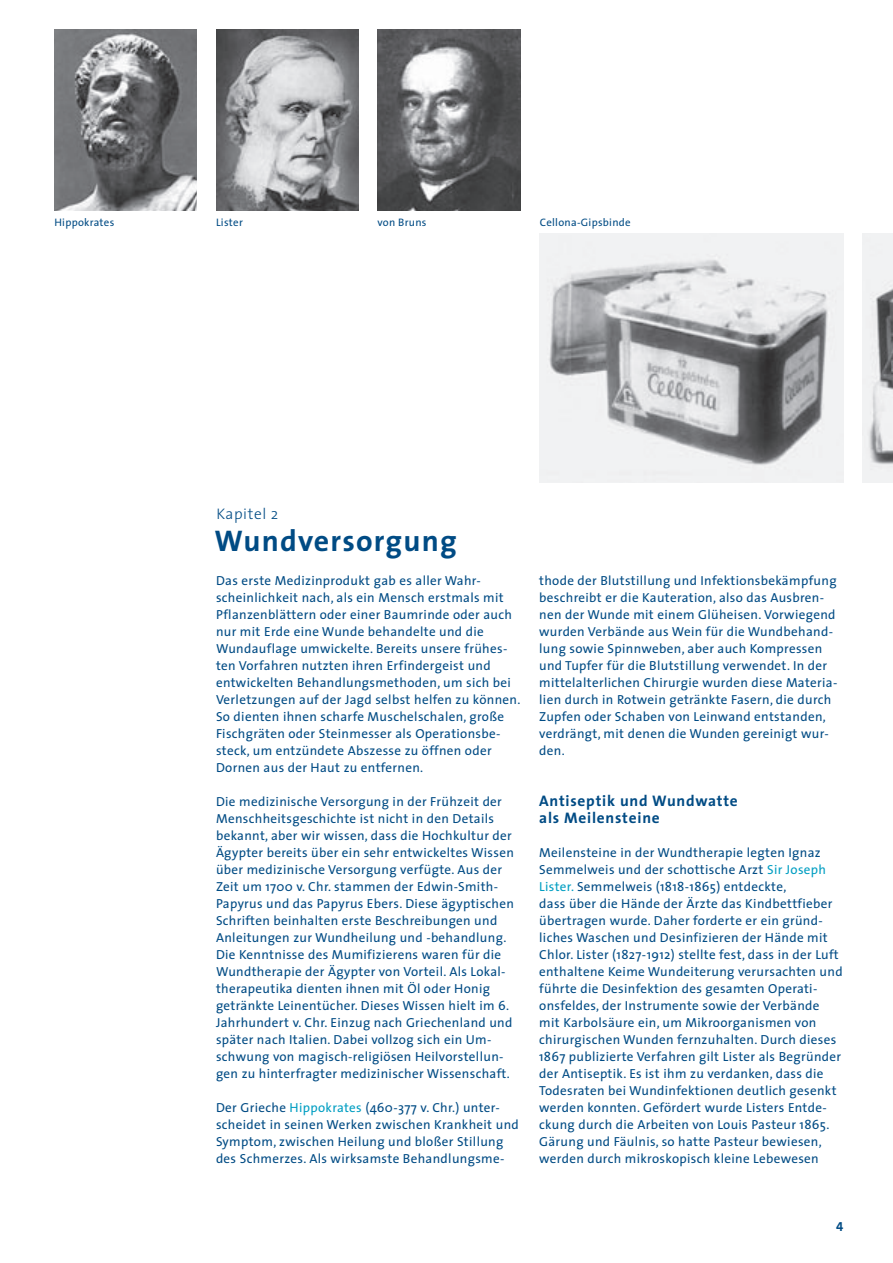
<style>
.page{position:relative;width:893px;height:1263px;background:#fff}
.page>*{position:absolute;margin:0;border:0;box-sizing:border-box;transform-origin:0 0}
.t1{font:700 30px "The Sans";letter-spacing:.04em;color:#004b84}
.t2{font:700 15.3px/17px "The Sans";letter-spacing:.05em;color:#004b84}
.t3{font:300 15.3px "The Sans";letter-spacing:.04em;color:#004b84}
.t4{font:13.2px/17px "The Sans";letter-spacing:.025em;color:#004b84}
.t5{font:13.2px "The Sans Bold Expert";color:#004b84}
.t6{font:10.8px "The Sans";letter-spacing:.025em;color:#004b84}
.s1{color:#009ec2}
</style>
<div class="page">
<img style="left:54px;top:30px;width:143px;height:180px">
<img style="left:216px;top:30px;width:142px;height:180px">
<img style="left:378px;top:30px;width:142px;height:180px">
<img style="left:539px;top:234px;width:304px;height:249px">
<img style="left:862px;top:234px;width:31px;height:249px">
<p class="t6" style="left:54px;top:213px;width:61px">Hippokrates</p>
<p class="t6" style="left:216px;top:213px;width:28px">Lister</p>
<p class="t6" style="left:378px;top:213px;width:50px">von Bruns</p>
<p class="t6" style="left:540px;top:214px;width:92px">Cellona-Gipsbinde</p>
<p class="t3" style="left:216px;top:501px;width:63px">Kapitel 2</p>
<h1 class="t1" style="left:215px;top:515px;width:244px">Wundversorgung</h1>
<p class="t4" style="left:216px;top:571px;width:306px">Das erste Medizinprodukt gab es aller Wahr&shy;scheinlichkeit nach, als ein Mensch erstmals mit Pflanzenblättern oder einer Baumrinde oder auch nur mit Erde eine Wunde behandelte und die Wundauflage umwickelte. Bereits unsere frühes&shy;ten Vorfahren nutzten ihren Erfindergeist und entwickelten Behandlungsmethoden, um sich bei Verletzungen auf der Jagd selbst helfen zu können.<br>So dienten ihnen scharfe Muschelschalen, große Fischgräten oder Steinmesser als Operationsbe&shy;steck, um entzündete Abszesse zu öffnen oder Dornen aus der Haut zu entfernen.</p>
<p class="t4" style="left:216px;top:792px;width:299px">Die medizinische Versorgung in der Frühzeit der Menschheitsgeschichte ist nicht in den Details bekannt, aber wir wissen, dass die Hochkultur der Ägypter bereits über ein sehr entwickeltes Wissen über medizinische Versorgung verfügte. Aus der Zeit um 1700 v. Chr. stammen der Edwin-Smith-Papyrus und das Papyrus Ebers. Diese ägyptischen Schriften beinhalten erste Beschreibungen und Anleitungen zur Wundheilung und -behandlung.<br>Die Kenntnisse des Mumifizierens waren für die Wundtherapie der Ägypter von Vorteil. Als Lokal&shy;therapeutika dienten ihnen mit Öl oder Honig getränkte Leinentücher. Dieses Wissen hielt im 6.<br>Jahrhundert v. Chr. Einzug nach Griechenland und später nach Italien. Dabei vollzog sich ein Um&shy;schwung von magisch-religiösen Heilvorstellun&shy;gen zu hinterfragter medizinischer Wissenschaft.</p>
<p class="t4" style="left:216px;top:1099px;width:304px">Der Grieche <span class="s1">Hippokrates</span> (460-377 v. Chr.) unter&shy;scheidet in seinen Werken zwischen Krankheit und Symptom, zwischen Heilung und bloßer Stillung des Schmerzes. Als wirksamste Behandlungsme-</p>
<p class="t4" style="left:539px;top:571px;width:300px">thode der Blutstillung und Infektionsbekämpfung beschreibt er die Kauteration, also das Ausbren&shy;nen der Wunde mit einem Glüheisen. Vorwiegend wurden Verbände aus Wein für die Wundbehand&shy;lung sowie Spinnweben, aber auch Kompressen und Tupfer für die Blutstillung verwendet. In der mittelalterlichen Chirurgie wurden diese Materia&shy;lien durch in Rotwein getränkte Fasern, die durch Zupfen oder Schaben von Leinwand entstanden, verdrängt, mit denen die Wunden gereinigt wur&shy;den.</p>
<p class="t2" style="left:539px;top:792px;width:200px">Antiseptik und Wundwatte als Meilensteine</p>
<p class="t4" style="left:539px;top:843px;width:305px">Meilensteine in der Wundtherapie legten Ignaz Semmelweis und der schottische Arzt <span class="s1">Sir Joseph Lister.</span> Semmelweis (1818-1865) entdeckte,<br>dass über die Hände der Ärzte das Kindbettfieber übertragen wurde. Daher forderte er ein gründ&shy;liches Waschen und Desinfizieren der Hände mit Chlor. Lister (1827-1912) stellte fest, dass in der Luft enthaltene Keime Wundeiterung verursachten und führte die Desinfektion des gesamten Operati&shy;onsfeldes, der Instrumente sowie der Verbände mit Karbolsäure ein, um Mikroorganismen von chirurgischen Wunden fernzuhalten. Durch dieses 1867 publizierte Verfahren gilt Lister als Begründer der Antiseptik. Es ist ihm zu verdanken, dass die Todesraten bei Wundinfektionen deutlich gesenkt werden konnten. Gefördert wurde Listers Entde&shy;ckung durch die Arbeiten von Louis Pasteur 1865.<br>Gärung und Fäulnis, so hatte Pasteur bewiesen, werden durch mikroskopisch kleine Lebewesen</p>
<p class="t5" style="left:836px;top:1215px;width:9px">4</p>
</div>
